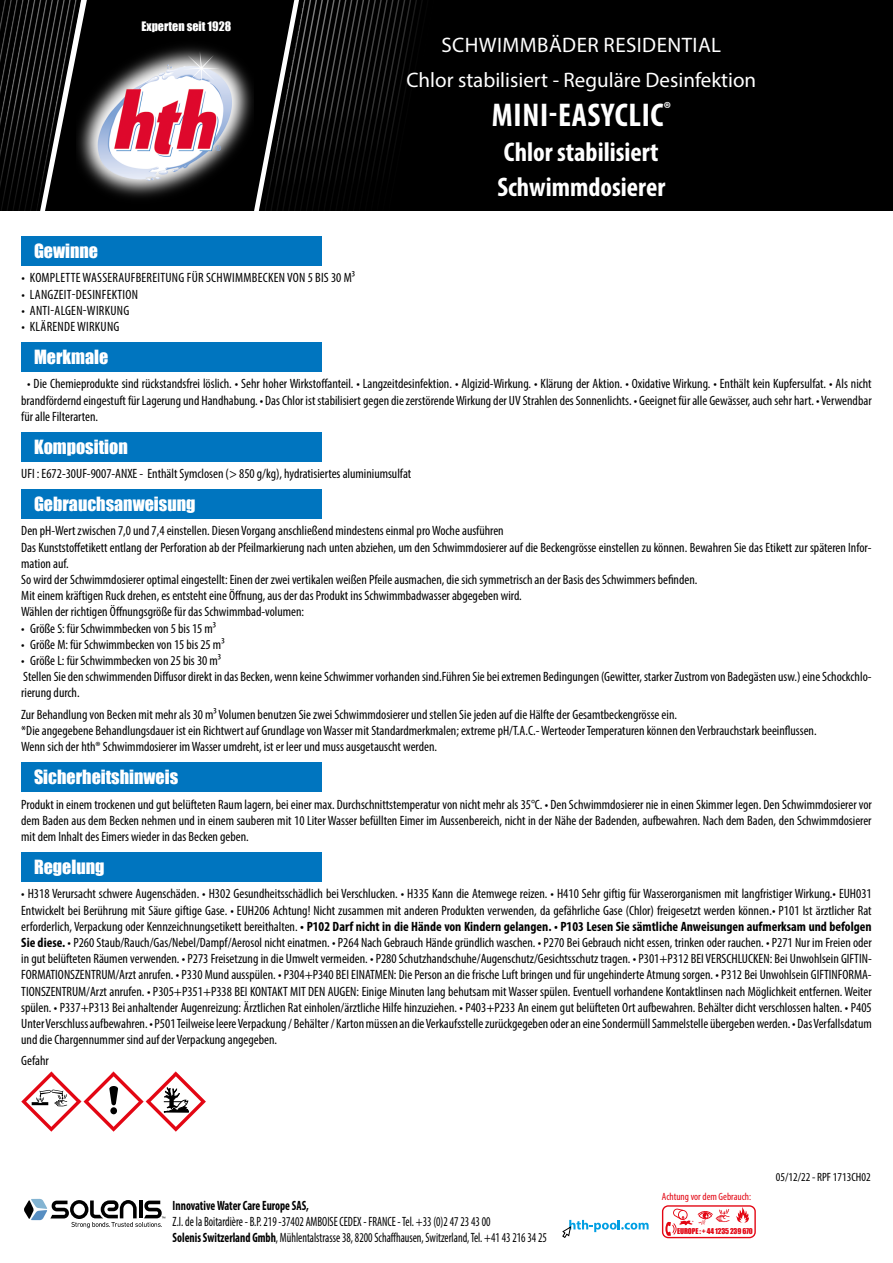
<style>
.page{position:relative;width:893px;height:1263px;background:#fff}
.page>*{position:absolute;margin:0;border:0;box-sizing:border-box;transform-origin:0 0}
.t1{font:700 condensed 33px "Myriad Pro";letter-spacing:.02em;color:#fff}
.t2{font:700 condensed 27px/34.5px "Myriad Pro";color:#fff}
.t3{font:21px/34.5px "Myriad Pro";color:#fff;text-align:center}
.t4{font:18px "Impact";color:#fff}
.t5{font:condensed 13.5px/16.2px "Myriad Pro";color:#000;text-align:justify}
.t6{font:condensed 13.5px/16.2px "Myriad Pro";color:#000;scale:.85 1}
.t7{font:condensed 13.5px "Myriad Pro";letter-spacing:.02em;color:#000}
.t8{font:700 condensed 13.5px "Myriad Pro";color:#000;scale:.85 1}
.t9{font:condensed 12px "Myriad Pro";color:#000}
.t10{font:12px "Impact";color:#fff}
.t11{font:condensed 10.5px "Myriad Pro";color:#e30613}
.t12{font:7.35px "Impact";letter-spacing:-.02em;color:#e30613}
.s1{font-weight:700}
</style>
<div class="page">
<svg style="left:24px;top:1198px;width:141px;height:30px"></svg>
<div style="left:95px;top:0;width:798px;height:211px;background:#000"></div>
<svg style="left:246px;top:0;width:207px;height:211px"></svg>
<svg style="left:0;top:0;width:95px;height:211px"></svg>
<img style="left:76px;top:34px;width:178px;height:177px">
<svg style="left:662px;top:1205px;width:94px;height:33px"></svg>
<svg style="left:562px;top:1220px;width:87px;height:18px"></svg>
<div style="left:21px;top:236px;width:300px;height:29px;background:#0075bf"></div>
<div style="left:21px;top:342px;width:300px;height:29px;background:#0075bf"></div>
<div style="left:21px;top:432px;width:300px;height:29px;background:#0075bf"></div>
<div style="left:21px;top:489px;width:300px;height:29px;background:#0075bf"></div>
<div style="left:21px;top:762px;width:300px;height:29px;background:#0075bf"></div>
<div style="left:21px;top:852px;width:300px;height:29px;background:#0075bf"></div>
<svg style="left:21px;top:1071px;width:185px;height:61px"></svg>
<p class="t10" style="left:141px;top:17px;width:91px">Experten seit 1928</p>
<h3 class="t3" style="left:406px;top:28px;width:351px">SCHWIMMBÄDER RESIDENTIAL<br>Chlor stabilisiert - Reguläre Desinfektion</h3>
<h1 class="t1" style="left:492px;top:95px;width:181px">MINI-EASYCLIC<sup>®</sup></h1>
<h2 class="t2" style="left:497px;top:134px;width:169px">Chlor stabilisiert<br>Schwimmdosierer</h2>
<h3 class="t4" style="left:34px;top:237px;width:66px">Gewinne</h3>
<p class="t7" style="left:21px;top:270px;width:335px">• KOMPLETTE WASSERAUFBEREITUNG FÜR SCHWIMMBECKEN VON 5 BIS 30 M³</p>
<p class="t7" style="left:21px;top:286px;width:118px">• LANGZEIT-DESINFEKTION</p>
<p class="t7" style="left:21px;top:302px;width:109px">• ANTI-ALGEN-WIRKUNG</p>
<p class="t7" style="left:21px;top:318px;width:100px">• KLÄRENDE WIRKUNG</p>
<h3 class="t4" style="left:34px;top:343px;width:76px">Merkmale</h3>
<p class="t5" style="left:21px;top:376px;width:852px;text-indent:6px">• Die Chemieprodukte sind rückstandsfrei löslich. • Sehr hoher Wirkstoffanteil. • Langzeitdesinfektion. • Algizid-Wirkung. • Klärung der Aktion. • Oxidative Wirkung. • Enthält kein Kupfersulfat. • Als nicht brandfördernd eingestuft für Lagerung und Handhabung. • Das Chlor ist stabilisiert gegen die zerstörende Wirkung der UV Strahlen des Sonnenlichts. • Geeignet für alle Gewässer, auch sehr hart. • Verwendbar für alle Filterarten.</p>
<h3 class="t4" style="left:34px;top:433px;width:95px">Komposition</h3>
<p class="t5" style="left:21px;top:465px;width:391px">UFI : E672-30UF-9007-ANXE - Enthält Symclosen (&gt; 850 g/kg), hydratisiertes aluminiumsulfat</p>
<h3 class="t4" style="left:34px;top:490px;width:163px">Gebrauchsanweisung</h3>
<p class="t5" style="left:21px;top:523px;width:852px;text-align:left">Den pH-Wert zwischen 7,0 und 7,4 einstellen. Diesen Vorgang anschließend mindestens einmal pro Woche ausführen<br>Das Kunststoffetikett entlang der Perforation ab der Pfeilmarkierung nach unten abziehen, um den Schwimmdosierer auf die Beckengrösse einstellen zu können. Bewahren Sie das Etikett zur späteren Infor&shy;mation auf.<br>So wird der Schwimmdosierer optimal eingestellt: Einen der zwei vertikalen weißen Pfeile ausmachen, die sich symmetrisch an der Basis des Schwimmers befinden.<br>Mit einem kräftigen Ruck drehen, es entsteht eine Öffnung, aus der das Produkt ins Schwimmbadwasser abgegeben wird.<br>Wählen der richtigen Öffnungsgröße für das Schwimmbad-volumen:</p>
<p class="t5" style="left:21px;top:620px;width:196px">• Größe S: für Schwimmbecken von 5 bis 15 m³</p>
<p class="t5" style="left:21px;top:636px;width:205px">• Größe M: für Schwimmbecken von 15 bis 25 m³</p>
<p class="t5" style="left:21px;top:652px;width:852px;text-align:left">• Größe L: für Schwimmbecken von 25 bis 30 m³<br>Stellen Sie den schwimmenden Diffusor direkt in das Becken, wenn keine Schwimmer vorhanden sind.Führen Sie bei extremen Bedingungen (Gewitter, starker Zustrom von Badegästen usw.) eine Schockchlo&shy;rierung durch.</p>
<p class="t5" style="left:21px;top:706px;width:797px;text-align:left">Zur Behandlung von Becken mit mehr als 30 m³ Volumen benutzen Sie zwei Schwimmdosierer und stellen Sie jeden auf die Hälfte der Gesamtbeckengrösse ein.<br>*Die angegebene Behandlungsdauer ist ein Richtwert auf Grundlage von Wasser mit Standardmerkmalen; extreme pH/T.A.C.- Werteoder Temperaturen können den Verbrauchstark beeinflussen.<br>Wenn sich der hth® Schwimmdosierer im Wasser umdreht, ist er leer und muss ausgetauscht werden.</p>
<h3 class="t4" style="left:34px;top:763px;width:146px">Sicherheitshinweis</h3>
<p class="t5" style="left:21px;top:796px;width:852px">Produkt in einem trockenen und gut belüfteten Raum lagern, bei einer max. Durchschnittstemperatur von nicht mehr als 35°C. • Den Schwimmdosierer nie in einen Skimmer legen. Den Schwimmdosierer vor dem Baden aus dem Becken nehmen und in einem sauberen mit 10 Liter Wasser befüllten Eimer im Aussenbereich, nicht in der Nähe der Badenden, aufbewahren. Nach dem Baden, den Schwimmdosierer mit dem Inhalt des Eimers wieder in das Becken geben.</p>
<h3 class="t4" style="left:34px;top:853px;width:72px">Regelung</h3>
<p class="t5" style="left:21px;top:885px;width:852px">• H318 Verursacht schwere Augenschäden. • H302 Gesundheitsschädlich bei Verschlucken. • H335 Kann die Atemwege reizen. • H410 Sehr giftig für Wasserorganismen mit langfristiger Wirkung.• EUH031<br>Entwickelt bei Berührung mit Säure giftige Gase. • EUH206 Achtung! Nicht zusammen mit anderen Produkten verwenden, da gefährliche Gase (Chlor) freigesetzt werden können.• P101 Ist ärztlicher Rat erforderlich, Verpackung oder Kennzeichnungsetikett bereithalten. <span class="s1">• P102 Darf nicht in die Hände von Kindern gelangen. • P103 Lesen Sie sämtliche Anweisungen aufmerksam und befolgen Sie diese.</span> • P260 Staub/Rauch/Gas/Nebel/Dampf/Aerosol nicht einatmen. • P264 Nach Gebrauch Hände gründlich waschen. • P270 Bei Gebrauch nicht essen, trinken oder rauchen. • P271 Nur im Freien oder in gut belüfteten Räumen verwenden. • P273 Freisetzung in die Umwelt vermeiden. • P280 Schutzhandschuhe/Augenschutz/Gesichtsschutz tragen. • P301+P312 BEI VERSCHLUCKEN: Bei Unwohlsein GIFTIN-FORMATIONSZENTRUM/Arzt anrufen. • P330 Mund ausspülen. • P304+P340 BEI EINATMEN: Die Person an die frische Luft bringen und für ungehinderte Atmung sorgen. • P312 Bei Unwohlsein GIFTINFORMA-TIONSZENTRUM/Arzt anrufen. • P305+P351+P338 BEI KONTAKT MIT DEN AUGEN: Einige Minuten lang behutsam mit Wasser spülen. Eventuell vorhandene Kontaktlinsen nach Möglichkeit entfernen. Weiter spülen. • P337+P313 Bei anhaltender Augenreizung: Ärztlichen Rat einholen/ärztliche Hilfe hinzuziehen. • P403+P233 An einem gut belüfteten Ort aufbewahren. Behälter dicht verschlossen halten. • P405<br>Unter Verschluss aufbewahren. • P501 Teilweise leere Verpackung / Behälter / Karton müssen an die Verkaufsstelle zurückgegeben oder an eine Sondermüll Sammelstelle übergeben werden. • Das Verfallsdatum und die Chargennummer sind auf der Verpackung angegeben.</p>
<p class="t5" style="left:21px;top:1052px;width:29px">Gefahr</p>
<p class="t8" style="left:173px;top:1197px;width:162px">Innovative Water Care Europe SAS,</p>
<p class="t6" style="left:173px;top:1213px;width:442px">Z.I. de la Boitardière - B.P. 219 -37402 AMBOISE CEDEX - FRANCE - Tel. +33 (0)2 47 23 43 00<br><span class="s1">Solenis Switzerland Gmbh</span>, Mühlentalstrasse 38, 8200 Schaffhausen, Switzerland, Tel. +41 43 216 34 25</p>
<p class="t11" style="left:662px;top:1190px;width:91px">Achtung vor dem Gebrauch:</p>
<p class="t12" style="left:677px;top:1226px;width:77px">EUROPE : + 44 1235 239 670</p>
<p class="t9" style="left:776px;top:1170px;width:96px">05/12/22 - RPF 1713CH02</p>
</div>
